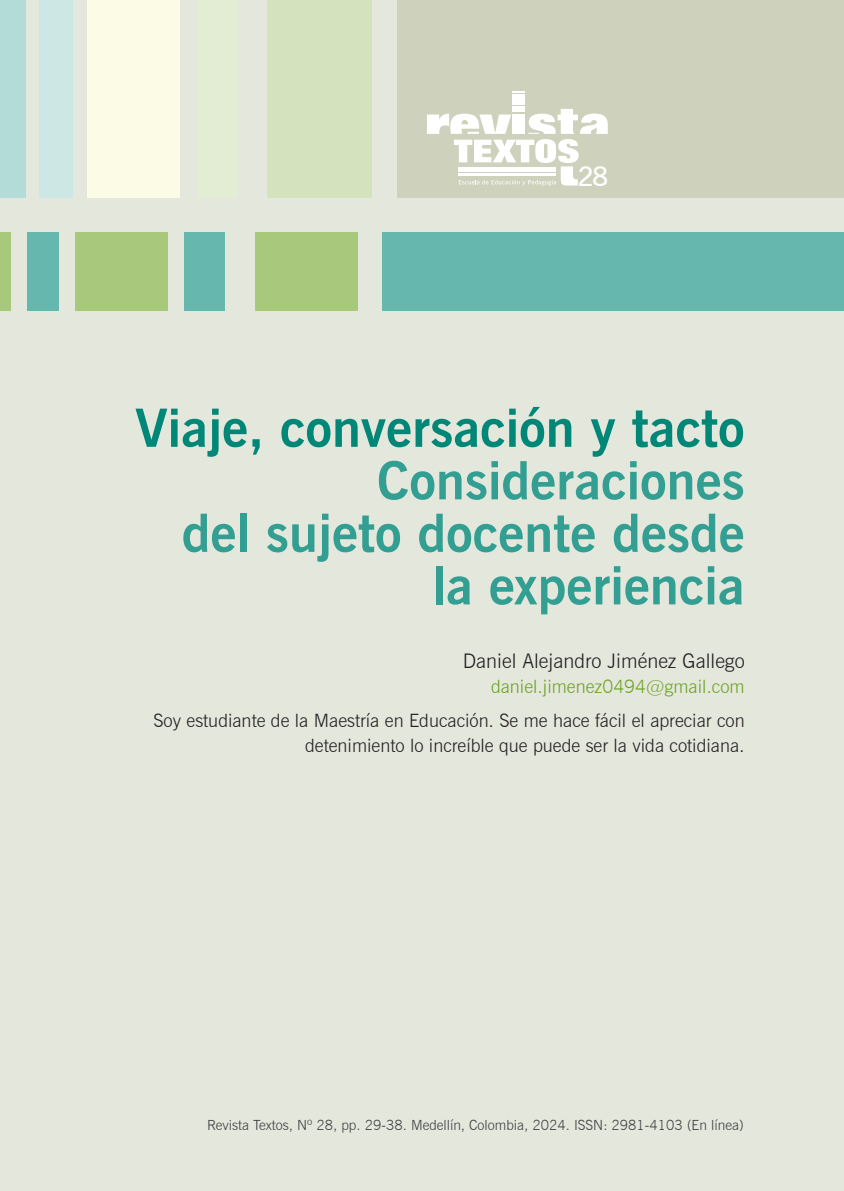
<style>
.page{position:relative;width:844px;height:1191px;background:#fff}
.page>*{position:absolute;margin:0;border:0;box-sizing:border-box;transform-origin:0 0}
.TITU_Capítulo{font:700 52.5px/52.5px "News Gothic BT";color:#339f93;text-align:right}
.TITU_Capítulo-2{font:700 52.5px "News Gothic BT";color:#008778}
.t1{font:600 26.78px "News Gothic BT";color:#fff}
.autores{font:300 20.12px "News Gothic BT";color:#231f20}
.carretazo_autores{font:300 18.38px/24.5px "News Gothic BT";color:#231f20;text-align:right}
.carretazo_autores-2{font:300 18.38px "News Gothic BT";color:#6ea324}
.Folios_explicativos{font:300 14px "News Gothic BT";color:#3e3e3f}
</style>
<div class="page">
<div style="left:0;top:0;width:843px;height:1191px;background:#e4e7dc"></div>
<div style="left:396px;top:0;width:447px;height:198px;background:#ced2bd"></div>
<div style="left:267px;top:0;width:105px;height:198px;background:#d4e3bd"></div>
<div style="left:0;top:0;width:26px;height:198px;background:#b3dbd7"></div>
<div style="left:198px;top:0;width:40px;height:198px;background:#e2edd3"></div>
<div style="left:39px;top:0;width:33px;height:198px;background:#cce7e4"></div>
<div style="left:87px;top:0;width:93px;height:198px;background:#fcfbe6"></div>
<div style="left:512px;top:97px;width:12px;height:5px;background:#fff"></div>
<svg style="left:512px;top:91px;width:12px;height:5px"></svg>
<svg style="left:427px;top:103px;width:180px;height:82px"></svg>
<div style="left:254px;top:232px;width:103px;height:79px;background:#a8c87b"></div>
<div style="left:75px;top:232px;width:92px;height:79px;background:#a8c87b"></div>
<div style="left:27px;top:232px;width:31px;height:79px;background:#66b7ae"></div>
<div style="left:0;top:232px;width:10px;height:79px;background:#a8c87b"></div>
<div style="left:184px;top:232px;width:40px;height:79px;background:#66b7ae"></div>
<div style="left:382px;top:232px;width:461px;height:79px;background:#66b7ae"></div>
<h2 class="t1" style="left:577px;top:160px;width:32px">28</h2>
<p class="TITU_Capítulo-2" style="left:135px;top:396px;width:610px">Viaje, conversación y tacto</p>
<p class="TITU_Capítulo" style="left:182px;top:454px;width:564px">Consideraciones<br>del sujeto docente desde la experiencia</p>
<p class="autores" style="left:462px;top:649px;width:283px">Daniel Alejandro Jiménez Gallego</p>
<p class="carretazo_autores-2" style="left:491px;top:675px;width:255px">daniel.jimenez0494@gmail.com</p>
<p class="carretazo_autores" style="left:153px;top:708px;width:592px">Soy estudiante de la Maestría en Educación. Se me hace fácil el apreciar con detenimiento lo increíble que puede ser la vida cotidiana.</p>
<p class="Folios_explicativos" style="left:207px;top:1117px;width:538px">Revista Textos, Nº 28, pp. 29-38. Medellín, Colombia, 2024. ISSN: 2981-4103 (En línea)</p>
</div>
